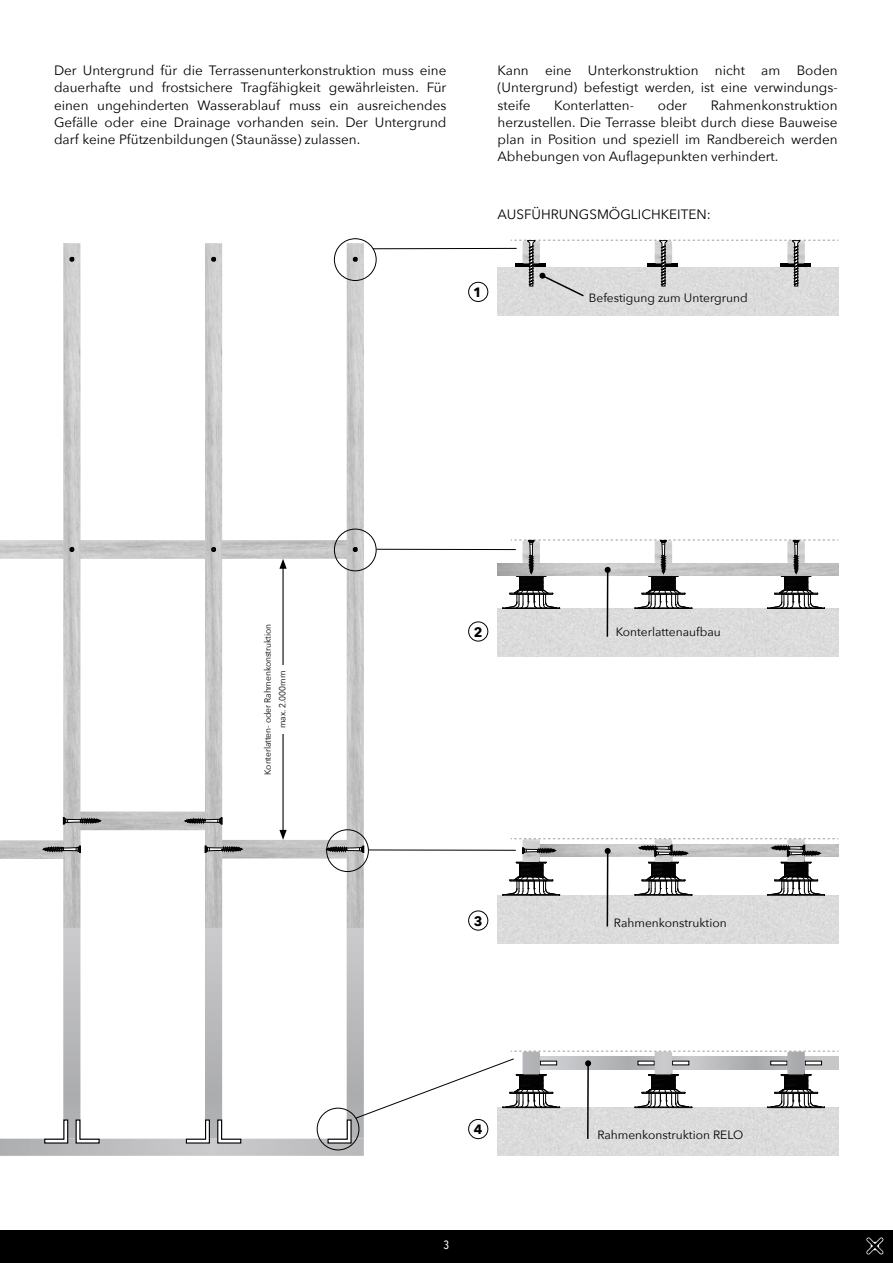
<style>
.page{position:relative;width:893px;height:1263px;background:#fff}
.page>*{position:absolute;margin:0;border:0;box-sizing:border-box;transform-origin:0 0}
.t1{font:13.5px/17.2px "Avenir Next";color:#000;text-align:justify}
.t2{font:700 13.5px "Avenir Next";color:#000}
.t3{font:12px "Avenir Next";color:#000}
.t4{font:500 12px "Avenir Next Condensed";color:#fff}
.t5{font:9px "Avenir Next";letter-spacing:-.01em;color:#000;scale:.95 1}
</style>
<div class="page">
<div style="left:0;top:1230px;width:893px;height:33px;background:#000"></div>
<svg style="left:866px;top:1237px;width:17px;height:17px"></svg>
<img style="left:0;top:540px;width:347px;height:19px">
<img style="left:0;top:840px;width:81px;height:19px">
<img style="left:222px;top:840px;width:125px;height:18px">
<img style="left:63px;top:243px;width:17px;height:685px">
<img style="left:205px;top:243px;width:17px;height:685px">
<img style="left:347px;top:243px;width:17px;height:685px">
<svg style="left:69px;top:257px;width:5px;height:5px"></svg>
<svg style="left:211px;top:257px;width:5px;height:5px"></svg>
<svg style="left:353px;top:257px;width:5px;height:5px"></svg>
<svg style="left:69px;top:547px;width:5px;height:5px"></svg>
<svg style="left:211px;top:547px;width:5px;height:5px"></svg>
<svg style="left:353px;top:547px;width:5px;height:5px"></svg>
<svg style="left:63px;top:817px;width:38px;height:7px"></svg>
<svg style="left:185px;top:817px;width:37px;height:7px"></svg>
<svg style="left:43px;top:846px;width:38px;height:7px"></svg>
<svg style="left:205px;top:846px;width:37px;height:6px"></svg>
<svg style="left:328px;top:846px;width:36px;height:7px"></svg>
<hr style="left:282px;top:566px;width:2px;height:266px;background:#000">
<svg style="left:279px;top:830px;width:8px;height:10px"></svg>
<svg style="left:279px;top:559px;width:8px;height:10px"></svg>
<div style="left:334px;top:238px;width:43px;height:43px;border:1px solid #000;border-radius:50%"></div>
<div style="left:468px;top:282px;width:20px;height:20px;border:1px solid #000;border-radius:50%"></div>
<div style="left:468px;top:621px;width:20px;height:20px;border:1px solid #000;border-radius:50%"></div>
<div style="left:468px;top:910px;width:20px;height:20px;border:1px solid #000;border-radius:50%"></div>
<div style="left:334px;top:529px;width:43px;height:42px;border:1px solid #000;border-radius:50%"></div>
<div style="left:326px;top:829px;width:43px;height:43px;border:1px solid #000;border-radius:50%"></div>
<hr style="left:373px;top:248px;width:144px;height:1px;background:#000">
<hr style="left:377px;top:549px;width:139px;height:1px;background:#000">
<hr style="left:369px;top:849px;width:147px;height:2px;background:#000">
<div style="left:497px;top:267px;width:341px;height:48px;background:#dbdbdb"></div>
<div style="left:497px;top:609px;width:341px;height:48px;background:#dbdbdb"></div>
<div style="left:497px;top:895px;width:341px;height:33px;background:#dbdbdb"></div>
<img style="left:540px;top:844px;width:298px;height:13px">
<img style="left:522px;top:839px;width:18px;height:9px">
<img style="left:655px;top:839px;width:17px;height:6px">
<img style="left:787px;top:839px;width:18px;height:6px">
<svg style="left:511px;top:838px;width:327px;height:1px"></svg>
<svg style="left:503px;top:848px;width:57px;height:48px"></svg>
<svg style="left:635px;top:845px;width:57px;height:51px"></svg>
<svg style="left:767px;top:845px;width:58px;height:51px"></svg>
<svg style="left:511px;top:240px;width:327px;height:58px"></svg>
<hr style="left:607px;top:570px;width:1px;height:67px;background:#000">
<svg style="left:503px;top:540px;width:335px;height:69px"></svg>
<hr style="left:607px;top:851px;width:1px;height:75px;background:#000">
<svg style="left:605px;top:848px;width:6px;height:6px"></svg>
<svg style="left:0;top:928px;width:838px;height:228px"></svg>
<div style="left:277px;top:665px;width:14px;height:69px;background:#fff"></div>
<p class="t1" style="left:54px;top:61px;width:394px">Der Untergrund für die Terrassenunterkonstruktion muss eine dauerhafte und frostsichere Tragfähigkeit gewährleisten. Für einen ungehinderten Wasserablauf muss ein ausreichendes Gefälle oder eine Drainage vorhanden sein. Der Untergrund darf keine Pfützenbildungen (Staunässe) zulassen.</p>
<p class="t1" style="left:497px;top:61px;width:342px">Kann eine Unterkonstruktion nicht am Boden (Untergrund) befestigt werden, ist eine verwindungs&shy;steife</p>
<p class="t1" style="left:497px;top:96px;width:342px;text-indent:213px">Rahmenkonstruktion herzustellen. Die Terrasse bleibt durch diese Bauweise plan in Position und speziell im Randbereich werden Abhebungen von Auflagepunkten verhindert.</p>
<p class="t1" style="left:554px;top:96px;width:81px">Konterlatten-</p>
<p class="t1" style="left:658px;top:96px;width:31px">oder</p>
<p class="t5" style="left:260px;top:774px;width:160px;rotate:-90deg">Konterlatten- oder Rahmenkonstruktion</p>
<p class="t5" style="left:275px;top:728px;width:62px;rotate:-90deg">max. 2.000mm</p>
<p class="t1" style="left:497px;top:206px;width:215px">AUSFÜHRUNGSMÖGLICHKEITEN:</p>
<p class="t2" style="left:473px;top:280px;width:10px">1</p>
<p class="t3" style="left:589px;top:287px;width:160px">Befestigung zum Untergrund</p>
<p class="t2" style="left:474px;top:620px;width:10px">2</p>
<p class="t2" style="left:474px;top:909px;width:10px">3</p>
<p class="t2" style="left:474px;top:1118px;width:10px">4</p>
<p class="t4" style="left:444px;top:1237px;width:7px">3</p>
<p class="t3" style="left:616px;top:622px;width:107px">Konterlattenaufbau</p>
<p class="t3" style="left:614px;top:912px;width:114px">Rahmenkonstruktion</p>
<p class="t3" style="left:597px;top:1124px;width:147px">Rahmenkonstruktion RELO</p>
</div>
